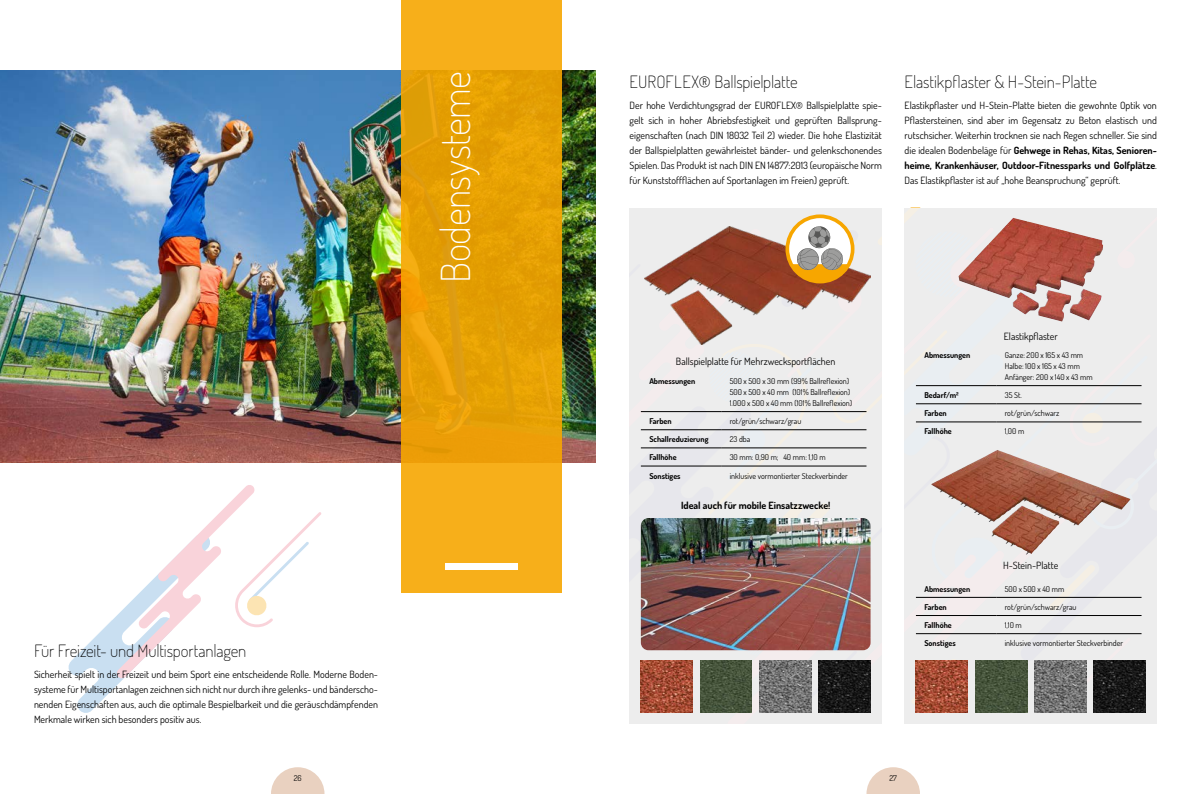
<style>
.page{position:relative;width:1191px;height:794px;background:#fff}
.page>*{position:absolute;margin:0;border:0;box-sizing:border-box;transform-origin:0 0}
.t1{font:200 40px "Dosis";letter-spacing:-.015em;color:#fff}
.t2{font:200 17px "Dosis";letter-spacing:-.01em;color:#000}
.t3{font:10px/15px "Dosis";color:#000;text-align:justify}
.t4{font:700 10px "Dosis";color:#000}
.t5{font:8px/11px "Dosis";color:#000}
.t6{font:700 8px "Dosis";color:#000}
.s1{font-weight:700}
</style>
<div class="page">
<svg style="left:68px;top:485px;width:253px;height:228px"></svg>
<div style="left:904px;top:208px;width:253px;height:515px;background:#ededed"></div>
<svg style="left:915px;top:321px;width:231px;height:384px"></svg>
<img style="left:0;top:71px;width:595px;height:391px">
<svg style="left:401px;top:0;width:160px;height:592px;background:#eba40b"></svg>
<div style="left:445px;top:563px;width:72px;height:6px;background:#fff"></div>
<img style="left:958px;top:218px;width:145px;height:103px">
<img style="left:936px;top:451px;width:59px;height:30px">
<img style="left:916px;top:660px;width:51px;height:52px">
<img style="left:975px;top:660px;width:52px;height:52px">
<img style="left:1034px;top:660px;width:52px;height:52px">
<img style="left:1093px;top:660px;width:52px;height:52px">
<img style="left:629px;top:208px;width:253px;height:515px">
<hr style="left:641px;top:411px;width:80px;height:1px;background:#000">
<hr style="left:721px;top:411px;width:145px;height:1px;background:#000">
<hr style="left:641px;top:429px;width:80px;height:1px;background:#000">
<hr style="left:721px;top:429px;width:145px;height:1px;background:#000">
<hr style="left:641px;top:448px;width:80px;height:1px;background:#000">
<hr style="left:721px;top:448px;width:145px;height:1px;background:#000">
<hr style="left:641px;top:466px;width:80px;height:1px;background:#000">
<hr style="left:721px;top:466px;width:145px;height:1px;background:#000">
<hr style="left:916px;top:385px;width:80px;height:1px;background:#000">
<hr style="left:996px;top:385px;width:145px;height:1px;background:#000">
<hr style="left:916px;top:403px;width:80px;height:1px;background:#000">
<hr style="left:996px;top:403px;width:145px;height:1px;background:#000">
<hr style="left:916px;top:422px;width:80px;height:1px;background:#000">
<hr style="left:996px;top:422px;width:145px;height:1px;background:#000">
<hr style="left:916px;top:597px;width:80px;height:1px;background:#000">
<hr style="left:996px;top:597px;width:145px;height:1px;background:#000">
<hr style="left:916px;top:615px;width:80px;height:1px;background:#000">
<hr style="left:996px;top:615px;width:145px;height:1px;background:#000">
<hr style="left:916px;top:633px;width:80px;height:1px;background:#000">
<hr style="left:996px;top:633px;width:145px;height:1px;background:#000">
<svg style="left:271px;top:767px;width:53px;height:27px"></svg>
<svg style="left:866px;top:767px;width:54px;height:27px"></svg>
<h1 class="t1" style="left:429px;top:283px;width:214px;rotate:-90deg">Bodensysteme</h1>
<h2 class="t2" style="left:629px;top:71px;width:170px">EUROFLEX® Ballspielplatte</h2>
<p class="t3" style="left:629px;top:98px;width:254px">Der hohe Verdichtungsgrad der EUROFLEX® Ballspielplatte spie&shy;gelt sich in hoher Abriebsfestigkeit und geprüften Ballsprung&shy;eigenschaften (nach DIN 18032 Teil 2) wieder. Die hohe Elastizität der Ballspielplatten gewährleistet bänder- und gelenkschonendes Spielen. Das Produkt ist nach DIN EN 14877:2013 (europäische Norm für Kunststoffflächen auf Sportanlagen im Freien) geprüft.</p>
<h2 class="t2" style="left:904px;top:71px;width:194px">Elastikpflaster &amp; H-Stein-Platte</h2>
<p class="t3" style="left:904px;top:98px;width:254px">Elastikpflaster und H-Stein-Platte bieten die gewohnte Optik von Pflastersteinen, sind aber im Gegensatz zu Beton elastisch und rutschsicher. Weiterhin trocknen sie nach Regen schneller. Sie sind die idealen Bodenbeläge für <span class="s1">Gehwege in Rehas, Kitas, Senioren&shy;heime, Krankenhäuser, Outdoor-Fitnessparks und Golfplätze</span>.<br>Das Elastikpflaster ist auf „hohe Beanspruchung“ geprüft.</p>
<p class="t3" style="left:676px;top:354px;width:161px">Ballspielplatte für Mehrzwecksportflächen</p>
<p class="t6" style="left:649px;top:376px;width:47px">Abmessungen</p>
<p class="t5" style="left:729px;top:375px;width:124px">500 x 500 x 30 mm (99% Ballreflexion)<br>500 x 500 x 40 mm (101% Ballreflexion)<br>1.000 x 500 x 40 mm (101% Ballreflexion)</p>
<p class="t6" style="left:649px;top:416px;width:24px">Farben</p>
<p class="t5" style="left:729px;top:415px;width:73px">rot/grün/schwarz/grau</p>
<p class="t6" style="left:649px;top:434px;width:61px">Schallreduzierung</p>
<p class="t5" style="left:729px;top:433px;width:22px">23 dba</p>
<p class="t6" style="left:649px;top:452px;width:29px">Fallhöhe</p>
<p class="t5" style="left:729px;top:452px;width:97px">30 mm: 0,90 m; 40 mm: 1,10 m</p>
<p class="t6" style="left:649px;top:470px;width:33px">Sonstiges</p>
<p class="t5" style="left:729px;top:470px;width:120px">inklusive vormontierter Steckverbinder</p>
<h2 class="t2" style="left:34px;top:640px;width:214px">Für Freizeit- und Multisportanlagen</h2>
<p class="t3" style="left:34px;top:666px;width:345px">Sicherheit spielt in der Freizeit und beim Sport eine entscheidende Rolle. Moderne Boden&shy;systeme für Multisportanlagen zeichnen sich nicht nur durch ihre gelenks- und bänderscho&shy;nenden Eigenschaften aus, auch die optimale Bespielbarkeit und die geräuschdämpfenden Merkmale wirken sich besonders positiv aus.</p>
<p class="t4" style="left:681px;top:499px;width:151px">Ideal auch für mobile Einsatzzwecke!</p>
<p class="t5" style="left:294px;top:772px;width:9px">26</p>
<p class="t5" style="left:889px;top:772px;width:9px">27</p>
<p class="t3" style="left:1003px;top:329px;width:55px">Elastikpflaster</p>
<p class="t6" style="left:924px;top:350px;width:47px">Abmessungen</p>
<p class="t5" style="left:1004px;top:349px;width:89px">Ganze: 200 x 165 x 43 mm<br>Halbe: 100 x 165 x 43 mm<br>Anfänger: 200 x 140 x 43 mm</p>
<p class="t6" style="left:924px;top:390px;width:36px">Bedarf/m²</p>
<p class="t5" style="left:1004px;top:389px;width:18px">35 St.</p>
<p class="t6" style="left:924px;top:408px;width:24px">Farben</p>
<p class="t5" style="left:1004px;top:407px;width:56px">rot/grün/schwarz</p>
<p class="t6" style="left:924px;top:426px;width:29px">Fallhöhe</p>
<p class="t5" style="left:1004px;top:426px;width:21px">1,00 m</p>
<p class="t3" style="left:1003px;top:558px;width:57px">H-Stein-Platte</p>
<p class="t6" style="left:924px;top:583px;width:47px">Abmessungen</p>
<p class="t5" style="left:1004px;top:583px;width:61px">500 x 500 x 40 mm</p>
<p class="t6" style="left:924px;top:602px;width:24px">Farben</p>
<p class="t5" style="left:1004px;top:601px;width:73px">rot/grün/schwarz/grau</p>
<p class="t6" style="left:924px;top:620px;width:29px">Fallhöhe</p>
<p class="t5" style="left:1004px;top:619px;width:19px">1,10 m</p>
<p class="t6" style="left:924px;top:638px;width:33px">Sonstiges</p>
<p class="t5" style="left:1004px;top:637px;width:120px">inklusive vormontierter Steckverbinder</p>
</div>
